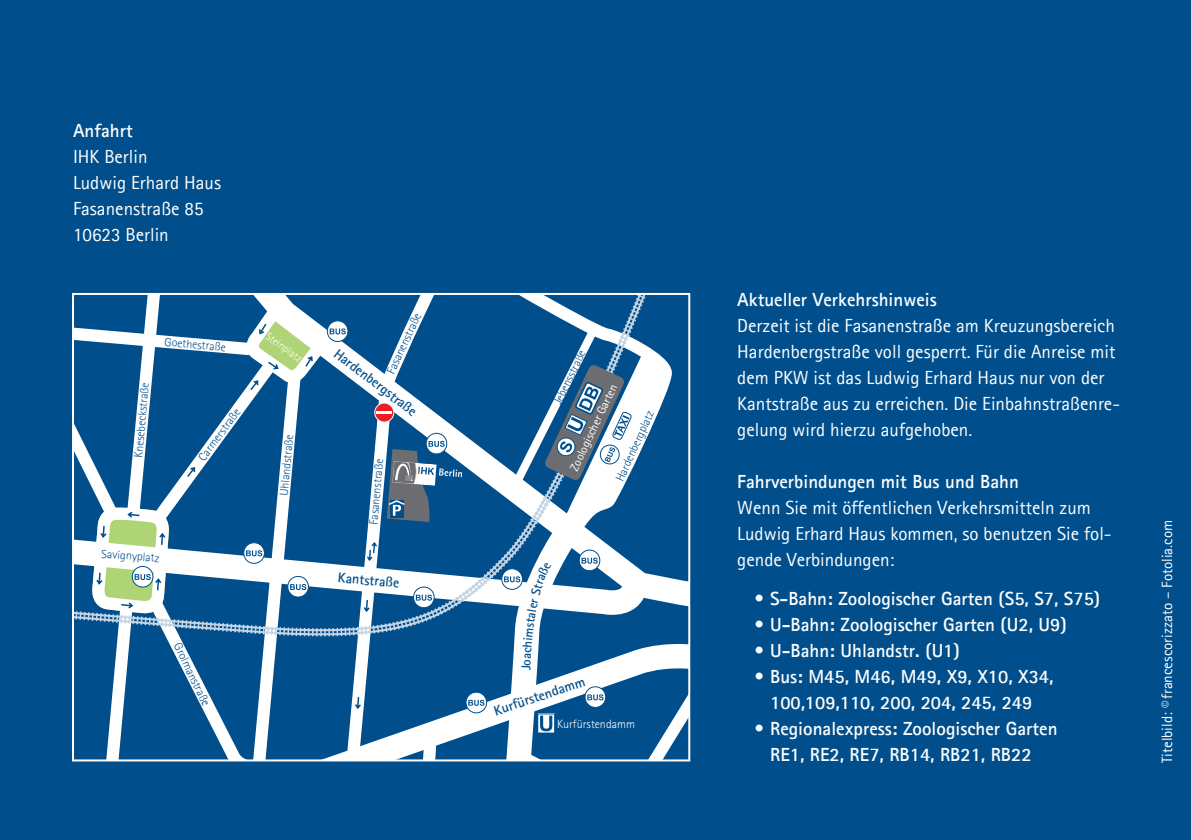
<style>
.page{position:relative;width:1191px;height:840px;background:#fff}
.page>*{position:absolute;margin:0;border:0;box-sizing:border-box;transform-origin:0 0}
.t1{font:19px/26px "Agfa Rotis Sans Serif";color:#fff}
.t2{font:700 19px/26px "Agfa Rotis Sans Serif";color:#fff;text-align:center}
.t3{font:15px "Agfa Rotis Sans Serif";color:#fff}
.t4{font:700 14px "Rotis Sans Serif Pro";color:#004f8c}
.t5{font:300 12px "Rotis Sans Serif Pro";color:#004f8c}
.t6{font:12px "Agfa Rotis Sans Serif";color:#fff}
.t7{font:300 12px "Rotis Sans Serif Pro";color:#fff}
.t8{font:300 11.2px "Rotis Sans Serif Pro";color:#fff}
</style>
<div class="page">
<div style="left:0;top:0;width:1191px;height:839px;background:#004f8c"></div>
<svg style="left:72px;top:293px;width:618px;height:468px"></svg>
<svg style="left:502px;top:320px;width:164px;height:440px"></svg>
<p class="t2" style="left:73px;top:117px;width:61px">Anfahrt</p>
<p class="t1" style="left:73px;top:143px;width:150px">IHK Berlin<br>Ludwig Erhard Haus<br>Fasanenstraße 85<br>10623 Berlin</p>
<p class="t5" style="left:131px;top:457px;width:77px;rotate:-85deg">Knesebeckstraße</p>
<p class="t5" style="left:165px;top:334px;width:63px;rotate:5deg">Goethestraße</p>
<p class="t5" style="left:195px;top:454px;width:63px;rotate:-53deg">Carmerstraße</p>
<p class="t5" style="left:102px;top:546px;width:59px;rotate:4deg">Savignyplatz</p>
<p class="t8" style="left:270px;top:329px;width:44px;rotate:35deg">Steinplatz</p>
<p class="t5" style="left:277px;top:494px;width:63px;rotate:-85deg">Uhlandstraße</p>
<p class="t5" style="left:183px;top:640px;width:70px;rotate:64deg">Grolmanstraße</p>
<p class="t5" style="left:384px;top:370px;width:67px;rotate:-65deg">Fasanenstraße</p>
<p class="t4" style="left:341px;top:345px;width:102px;rotate:37deg">Hardenbergstraße</p>
<p class="t5" style="left:367px;top:523px;width:67px;rotate:-85deg">Fasanenstraße</p>
<p class="t4" style="left:339px;top:568px;width:63px;rotate:5deg">Kantstraße</p>
<p class="t5" style="left:550px;top:400px;width:60px;rotate:-64deg">Jebensstraße</p>
<p class="t6" style="left:567px;top:467px;width:96px;rotate:-65deg">Zoologischer Garten</p>
<p class="t5" style="left:613px;top:477px;width:77px;rotate:-66deg">Hardenbergplatz</p>
<p class="t4" style="left:491px;top:702px;width:97px;rotate:-19deg">Kurfürstendamm</p>
<p class="t7" style="left:557px;top:716px;width:79px">Kurfürstendamm</p>
<p class="t2" style="left:737px;top:286px;width:201px">Aktueller Verkehrshinweis</p>
<p class="t1" style="left:737px;top:312px;width:384px">Derzeit ist die Fasanenstraße am Kreuzungsbereich Hardenbergstraße voll gesperrt. Für die Anreise mit dem PKW ist das Ludwig Erhard Haus nur von der Kantstraße aus zu erreichen. Die Einbahnstraßenre&shy;gelung wird hierzu aufgehoben.</p>
<p class="t2" style="left:737px;top:468px;width:283px">Fahrverbindungen mit Bus und Bahn</p>
<p class="t1" style="left:737px;top:494px;width:376px">Wenn Sie mit öffentlichen Verkehrsmitteln zum<br>Ludwig Erhard Haus kommen, so benutzen Sie fol&shy;gende Verbindungen:</p>
<p class="t2" style="left:754px;top:585px;width:347px">• S-Bahn: Zoologischer Garten (S5, S7, S75)</p>
<p class="t2" style="left:754px;top:611px;width:314px">• U-Bahn: Zoologischer Garten (U2, U9)</p>
<p class="t2" style="left:754px;top:637px;width:207px">• U-Bahn: Uhlandstr. (U1)</p>
<p class="t2" style="left:754px;top:663px;width:301px">• Bus: M45, M46, M49, X9, X10, X34,<br>100,109,110, 200, 204, 245, 249</p>
<p class="t2" style="left:754px;top:715px;width:305px">• Regionalexpress: Zoologischer Garten<br>RE1, RE2, RE7, RB14, RB21, RB22</p>
<p class="t3" style="left:1158px;top:762px;width:244px;rotate:-90deg">Titelbild: © francescorizzato – Fotolia.com</p>
</div>
